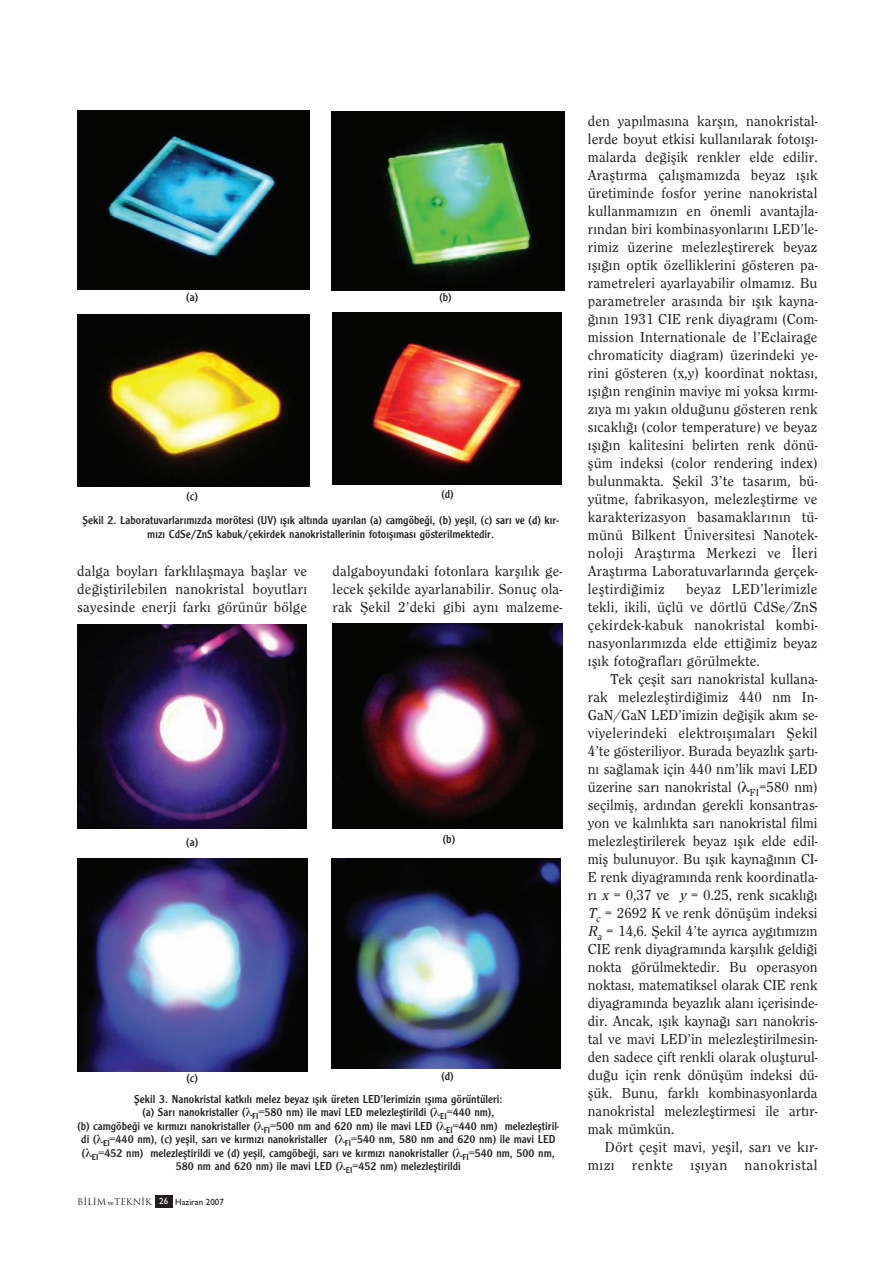
<style>
.page{position:relative;width:894px;height:1262px;background:#fff}
.page>*{position:absolute;margin:0;border:0;box-sizing:border-box;transform-origin:0 0}
.t1{font:500 15px/18px "Clearface";letter-spacing:.01em;color:#231f20;text-align:justify}
.t2{font:500 15px/18px "Clearface";letter-spacing:.03em;color:#231f20;text-align:right}
.t3{font:12px/13.5px "Clearface Gothic";color:#231f20;text-align:center}
.t4{font:9px "Trajan";color:#231f20}
.s1{font-family:"Bookman";font-weight:300;font-size:6px}
.s2{font-family:"Gill Sans";font-weight:500;color:#fff}
.s3{font-family:"Gill Sans";font-weight:500}
.s4{font-style:italic}
</style>
<div class="page">
<div style="left:155px;top:1195px;width:17px;height:13px;background:#231f20"></div>
<img style="left:77px;top:625px;width:229px;height:204px">
<img style="left:332px;top:624px;width:230px;height:205px">
<img style="left:77px;top:859px;width:230px;height:212px">
<img style="left:331px;top:859px;width:229px;height:209px">
<img style="left:77px;top:111px;width:233px;height:179px">
<img style="left:332px;top:111px;width:232px;height:179px">
<img style="left:77px;top:315px;width:233px;height:171px">
<img style="left:332px;top:312px;width:229px;height:173px">
<p class="t3" style="left:186px;top:290px;width:13px">(a)</p>
<p class="t3" style="left:439px;top:290px;width:14px">(b)</p>
<p class="t3" style="left:186px;top:490px;width:13px">(c)</p>
<p class="t3" style="left:441px;top:488px;width:14px">(d)</p>
<p class="t3" style="left:83px;top:513px;width:477px;line-height:14.4px">fiekil 2. Laboratuvarlar›m›zda morötesi (UV) ›fl›k alt›nda uyar›lan (a) camgöbe¤i, (b) yeflil, (c) sar› ve (d) k›r&shy;m›z› CdSe/ZnS kabuk/çekirdek nanokristallerinin foto›fl›mas› gösterilmektedir.</p>
<p class="t1" style="left:77px;top:562px;width:231px">dalga boylar› farkl›laflmaya bafllar ve de¤ifltirilebilen nanokristal boyutlar› sayesinde enerji fark› görünür bölge</p>
<p class="t1" style="left:332px;top:562px;width:231px">dalgaboyundaki fotonlara karfl›l›k ge&shy;lecek flekilde ayarlanabilir. Sonuç ola&shy;rak fiekil 2’deki gibi ayn› malzeme-</p>
<p class="t3" style="left:186px;top:835px;width:13px">(a)</p>
<p class="t3" style="left:443px;top:832px;width:14px">(b)</p>
<p class="t3" style="left:186px;top:1071px;width:13px">(c)</p>
<p class="t3" style="left:441px;top:1069px;width:14px">(d)</p>
<p class="t3" style="left:77px;top:1092px;width:483px">fiekil 3. Nanokristal katk›l› melez beyaz ›fl›k üreten LED’lerimizin ›fl›ma görüntüleri:<br>(a) Sar› nanokristaller ( <sub>FI</sub>=580 nm) ile mavi LED melezlefltirildi ( <sub>EI</sub>=440 nm),<br>(b) camgöbe¤i ve k›rm›z› nanokristaller ( <sub>FI</sub>=500 nm and 620 nm) ile mavi LED ( <sub>EI</sub>=440 nm) melezlefltiril&shy;di ( <sub>EI</sub>=440 nm), (c) yeflil, sar› ve k›rm›z› nanokristaller ( <sub>FI</sub>=540 nm, 580 nm and 620 nm) ile mavi LED<br>( <sub>EI</sub>=452 nm) melezlefltirildi ve (d) yeflil, camgöbe¤i, sar› ve k›rm›z› nanokristaller ( <sub>FI</sub>=540 nm, 500 nm, 580 nm and 620 nm) ile mavi LED ( <sub>EI</sub>=452 nm) melezlefltirildi</p>
<p class="t4" style="left:77px;top:1196px;width:148px">B‹L‹M <span class="s1">ve</span>TEKN‹K <span class="s2">26</span> <span class="s3">Haziran 2007</span></p>
<p class="t1" style="left:588px;top:112px;width:231px">den yap›lmas›na karfl›n, nanokristal&shy;lerde boyut etkisi kullan›larak foto›fl›- malarda de¤iflik renkler elde edilir.<br>Araflt›rma çal›flmam›zda beyaz ›fl›k üretiminde fosfor yerine nanokristal kullanmam›z›n en önemli avantajla&shy;r›ndan biri kombinasyonlar›n› LED’le&shy;rimiz üzerine melezlefltirerek beyaz ›fl›¤›n optik özelliklerini gösteren pa&shy;rametreleri ayarlayabilir olmam›z. Bu parametreler aras›nda bir ›fl›k kayna-¤›n›n 1931 CIE renk diyagram› (Com&shy;mission Internationale de l’Eclairage chromaticity diagram) üzerindeki ye&shy;rini gösteren (x,y) koordinat noktas›, ›fl›¤›n renginin maviye mi yoksa k›rm›- z›ya m› yak›n oldu¤unu gösteren renk s›cakl›¤› (color temperature) ve beyaz ›fl›¤›n kalitesini belirten renk dönü&shy;flüm indeksi (color rendering index) bulunmakta. fiekil 3’te tasar›m, bü&shy;yütme, fabrikasyon, melezlefltirme ve karakterizasyon basamaklar›n›n tü&shy;münü Bilkent Üniversitesi Nanotek&shy;noloji Araflt›rma Merkezi ve ‹leri Araflt›rma Laboratuvarlar›nda gerçek&shy;lefltirdi¤imiz</p>
<p class="t1" style="left:588px;top:580px;width:231px;text-indent:98px">beyaz LED’lerimizle tekli, ikili, üçlü ve dörtlü CdSe/ZnS çekirdek-kabuk nanokristal kombi&shy;nasyonlar›m›zda elde etti¤imiz beyaz ›fl›k foto¤raflar› görülmekte.</p>
<p class="t1" style="left:588px;top:670px;width:231px;text-indent:23px">Tek çeflit sar› nanokristal kullana&shy;rak melezlefltirdi¤imiz 440 nm In-GaN/GaN LED’imizin de¤iflik ak›m se&shy;viyelerindeki elektro›fl›malar› fiekil 4’te gösteriliyor. Burada beyazl›k flart›- n› sa¤lamak için 440 nm’lik mavi LED üzerine sar› nanokristal ( <sub>FI</sub>=580 nm) seçilmifl, ard›ndan gerekli konsantras&shy;yon ve kal›nl›kta sar› nanokristal filmi melezlefltirilerek beyaz ›fl›k elde edil&shy;mifl bulunuyor. Bu ›fl›k kayna¤›n›n CI-E renk diyagram›nda renk koordinatla&shy;r› <span class="s4">x</span>= 0,37 ve <span class="s4">y</span> = 0.25, renk s›cakl›¤› <span class="s4">T</span><sub>c</sub> = 2692 K ve renk dönüflüm indeksi <span class="s4">R</span><sub>a</sub> = 14,6. fiekil 4’te ayr›ca ayg›t›m›z›n CIE renk diyagram›nda karfl›l›k geldi¤i nokta görülmektedir. Bu operasyon noktas›, matematiksel olarak CIE renk diyagram›nda beyazl›k alan› içerisinde&shy;dir. Ancak, ›fl›k kayna¤› sar› nanokris&shy;tal ve mavi LED’in melezlefltirilmesin&shy;den sadece çift renkli olarak oluflturul&shy;du¤u için renk dönüflüm indeksi dü&shy;flük. Bunu, farkl› kombinasyonlarda nanokristal melezlefltirmesi ile art›r&shy;mak mümkün.</p>
<p class="t2" style="left:588px;top:1138px;width:231px">Dört çeflit mavi, yeflil, sar› ve k›r&shy;m›z› renkte ›fl›yan nanokristal</p>
</div>
